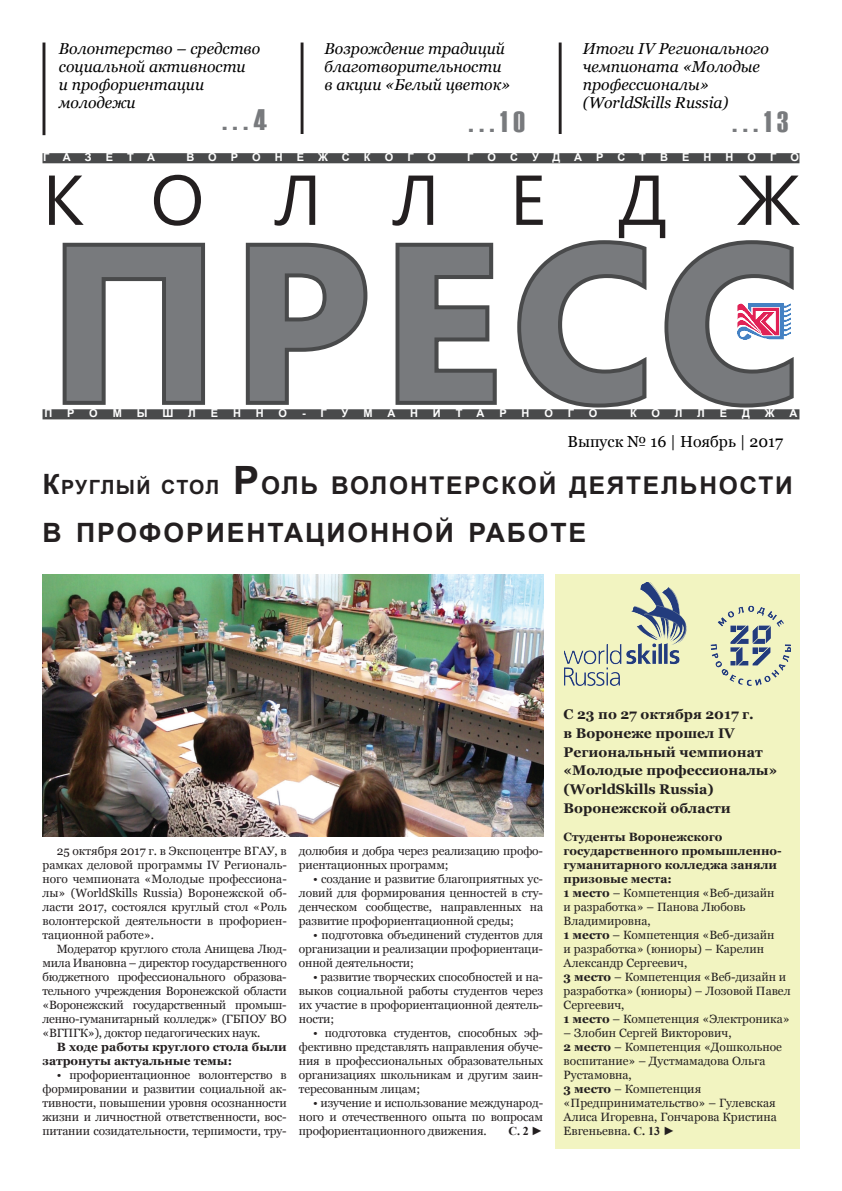
<style>
.page{position:relative;width:842px;height:1191px;background:#fff}
.page>*{position:absolute;margin:0;border:0;box-sizing:border-box;transform-origin:0 0}
.t1{font:700 220px "Segoe UI";letter-spacing:.06em;color:#787a7d}
.t2{font:70.4px "Segoe UI";letter-spacing:.985em;color:#231f20}
.t3{font:29.6px "Haettenschweiler";color:#787a7d}
.t4{font:700 26.6px "Arial";letter-spacing:.07em;color:#231f20}
.t5{font:700 24.5px "Arial";letter-spacing:.07em;color:#231f20}
.t6{font:15.9px "Georgia";color:#000}
.t7{font:italic 15.8px/17.8px "Georgia";color:#000}
.t8{font:700 14px/18.7px "Georgia";color:#231f20}
.t9{font:12px/14px "Georgia";color:#231f20;text-align:justify}
.t10{font:700 12px/14px "Georgia";color:#231f20}
.t11{font:700 12px "Times New Roman";color:#231f20}
.t12{font:700 11px "Arial";color:#fff}
.s1{font-size:28px}
.s2{font-size:19.6px}
.s3{font-size:39px}
.s4{font-weight:700}
.s5{font-family:"Times New Roman";font-weight:700}
</style>
<div class="page">
<svg style="left:62px;top:242px;width:144px;height:163px"></svg>
<svg style="left:245px;top:242px;width:123px;height:163px"></svg>
<svg style="left:395px;top:242px;width:102px;height:163px"></svg>
<svg style="left:517px;top:240px;width:130px;height:168px"></svg>
<svg style="left:664px;top:240px;width:136px;height:171px"></svg>
<div style="left:555px;top:574px;width:244px;height:574px;background:#f2f4c1"></div>
<img style="left:43px;top:574px;width:500px;height:262px">
<svg style="left:43px;top:163px;width:756px;height:1px"></svg>
<div style="left:43px;top:153px;width:756px;height:10px;background:#494a4b"></div>
<svg style="left:43px;top:419px;width:756px;height:1px"></svg>
<div style="left:43px;top:409px;width:756px;height:10px;background:#494a4b"></div>
<img style="left:736px;top:304px;width:55px;height:36px">
<hr style="left:43px;top:43px;width:2px;height:92px;background:#231f20">
<hr style="left:301px;top:43px;width:2px;height:91px;background:#231f20">
<hr style="left:559px;top:43px;width:3px;height:91px;background:#231f20">
<img style="left:564px;top:582px;width:227px;height:104px">
<h3 class="t7" style="left:59px;top:40px;width:203px">Волонтерство – средство социальной активности<br>и профориентации молодежи</h3>
<h3 class="t3" style="left:222px;top:99px;width:46px">...4</h3>
<h3 class="t7" style="left:325px;top:40px;width:187px">Возрождение традиций благотворительности в акции «Белый цветок»</h3>
<h3 class="t3" style="left:469px;top:101px;width:58px">...10</h3>
<h3 class="t7" style="left:583px;top:40px;width:188px">Итоги IV Регионального чемпионата «Молодые профессионалы» (WorldSkills Russia)</h3>
<h3 class="t3" style="left:732px;top:101px;width:57px">...13</h3>
<p class="t12" style="left:43px;top:150px;width:29px">Г А</p>
<p class="t12" style="left:85px;top:150px;width:8px">З</p>
<p class="t12" style="left:106px;top:150px;width:9px">Е</p>
<p class="t12" style="left:127px;top:150px;width:30px">Т А</p>
<p class="t12" style="left:186px;top:150px;width:9px">В</p>
<p class="t12" style="left:208px;top:150px;width:10px">о</p>
<p class="t12" style="left:231px;top:150px;width:9px">р</p>
<p class="t12" style="left:252px;top:150px;width:10px">о</p>
<p class="t12" style="left:275px;top:150px;width:9px">н</p>
<p class="t12" style="left:297px;top:150px;width:7px">е</p>
<p class="t12" style="left:318px;top:150px;width:11px">ж</p>
<p class="t12" style="left:342px;top:150px;width:9px">с</p>
<p class="t12" style="left:364px;top:150px;width:8px">к</p>
<p class="t12" style="left:385px;top:150px;width:10px">о</p>
<p class="t12" style="left:407px;top:150px;width:7px">г</p>
<p class="t12" style="left:427px;top:150px;width:10px">о</p>
<p class="t12" style="left:467px;top:150px;width:8px">Г</p>
<p class="t12" style="left:487px;top:150px;width:16px">ОС</p>
<p class="t12" style="left:532px;top:150px;width:30px">У Д</p>
<p class="t12" style="left:574px;top:150px;width:9px">А</p>
<p class="t12" style="left:596px;top:150px;width:15px">РС</p>
<p class="t12" style="left:639px;top:150px;width:8px">Т</p>
<p class="t12" style="left:660px;top:150px;width:9px">В</p>
<p class="t12" style="left:682px;top:150px;width:9px">Е</p>
<p class="t12" style="left:703px;top:150px;width:19px">ННО</p>
<p class="t12" style="left:770px;top:150px;width:8px">Г</p>
<p class="t12" style="left:790px;top:150px;width:9px">О</p>
<h2 class="t2" style="left:43px;top:151px;width:758px">КОЛЛЕДЖ</h2>
<h1 class="t1" style="left:49px;top:166px;width:751px">ПРЕСС</h1>
<p class="t12" style="left:44px;top:406px;width:9px">п</p>
<p class="t12" style="left:67px;top:406px;width:9px">р</p>
<p class="t12" style="left:89px;top:406px;width:10px">о</p>
<p class="t12" style="left:113px;top:406px;width:11px">м</p>
<p class="t12" style="left:137px;top:406px;width:12px">ы</p>
<p class="t12" style="left:162px;top:406px;width:13px">ш</p>
<p class="t12" style="left:188px;top:406px;width:9px">л</p>
<p class="t12" style="left:211px;top:406px;width:7px">е</p>
<p class="t12" style="left:233px;top:406px;width:9px">н</p>
<p class="t12" style="left:256px;top:406px;width:9px">н</p>
<p class="t12" style="left:279px;top:406px;width:10px">о</p>
<p class="t12" style="left:302px;top:406px;width:34px">- гу</p>
<p class="t12" style="left:363px;top:406px;width:11px">м</p>
<p class="t12" style="left:387px;top:406px;width:9px">а</p>
<p class="t12" style="left:410px;top:406px;width:9px">н</p>
<p class="t12" style="left:433px;top:406px;width:9px">и</p>
<p class="t12" style="left:456px;top:406px;width:16px">та</p>
<p class="t12" style="left:499px;top:406px;width:9px">р</p>
<p class="t12" style="left:521px;top:406px;width:9px">н</p>
<p class="t12" style="left:544px;top:406px;width:10px">о</p>
<p class="t12" style="left:568px;top:406px;width:7px">г</p>
<p class="t12" style="left:589px;top:406px;width:10px">о</p>
<p class="t12" style="left:630px;top:406px;width:8px">к</p>
<p class="t12" style="left:652px;top:406px;width:10px">о</p>
<p class="t12" style="left:675px;top:406px;width:9px">л</p>
<p class="t12" style="left:697px;top:406px;width:9px">л</p>
<p class="t12" style="left:720px;top:406px;width:16px">ед</p>
<p class="t12" style="left:765px;top:406px;width:11px">ж</p>
<p class="t12" style="left:789px;top:406px;width:9px">а</p>
<h3 class="t6" style="left:568px;top:432px;width:217px">Выпуск № 16 | Ноябрь | 2017</h3>
<h3 class="t5" style="left:43px;top:469px;width:752px"><span class="s1">К</span><span class="s2">руглый стол</span> <span class="s3">Р</span>оль волонтерской деятельности</h3>
<h3 class="t4" style="left:43px;top:515px;width:545px">в профориентационной работе</h3>
<p class="t9" style="left:43px;top:843px;width:246px;text-indent:14px">25 октября 2017 г. в Экспоцентре ВГАУ, в рамках деловой программы IV Региональ&shy;ного чемпионата «Молодые профессиона&shy;лы» (WorldSkills Russia) Воронежской об&shy;ласти 2017, состоялся круглый стол «Роль волонтерской деятельности в профориен&shy;тационной работе».</p>
<p class="t9" style="left:43px;top:941px;width:246px;text-indent:14px">Модератор круглого стола Анищева Люд&shy;мила Ивановна – директор государственного бюджетного профессионального образова&shy;тельного учреждения Воронежской области «Воронежский государственный промыш&shy;ленно-гуманитарный колледж» (ГБПОУ ВО «ВГПГК»), доктор педагогических наук.</p>
<p class="t10" style="left:43px;top:1039px;width:246px;text-indent:14px">В ходе работы круглого стола были затронуты актуальные темы:</p>
<p class="t9" style="left:43px;top:1067px;width:246px;text-indent:14px">• профориентационное волонтерство в формировании и развитии социальной ак&shy;тивности, повышении уровня осознанности жизни и личностной ответственности, вос&shy;питании созидательности, терпимости, тру-</p>
<p class="t9" style="left:299px;top:844px;width:246px">долюбия и добра через реализацию профо&shy;риентационных программ;</p>
<p class="t9" style="left:299px;top:872px;width:246px;text-indent:14px">• создание и развитие благоприятных ус&shy;ловий для формирования ценностей в сту&shy;денческом сообществе, направленных на развитие профориентационной среды;</p>
<p class="t9" style="left:299px;top:928px;width:246px;text-indent:14px">• подготовка объединений студентов для организации и реализации профориентаци&shy;онной деятельности;</p>
<p class="t9" style="left:299px;top:970px;width:246px;text-indent:14px">• развитие творческих способностей и на&shy;выков социальной работы студентов через их участие в профориентационной деятель&shy;ности;</p>
<p class="t9" style="left:299px;top:1026px;width:246px;text-indent:14px">• подготовка студентов, способных эф&shy;фективно представлять направления обуче&shy;ния в профессиональных образовательных организациях школьникам и другим заин&shy;тересованным лицам;</p>
<p class="t9" style="left:299px;top:1096px;width:246px;text-indent:14px">• изучение и использование международ&shy;ного и отечественного опыта по вопросам профориентационного движения.</p>
<p class="t11" style="left:509px;top:1122px;width:36px">С. 2 ►</p>
<p class="t8" style="left:564px;top:705px;width:215px">С 23 по 27 октября 2017 г.<br>в Воронеже прошел IV<br>Региональный чемпионат «Молодые профессионалы» (WorldSkills Russia)<br>Воронежской области</p>
<p class="t9" style="left:564px;top:829px;width:229px;text-align:left"><span class="s4">Студенты Воронежского государственного промышленно&shy;гуманитарного колледжа заняли призовые места:<br>1 место</span> – Компетенция «Веб-дизайн<br>и разработка» – Панова Любовь<br>Владимировна,<br><span class="s4">1 место</span> – Компетенция «Веб-дизайн<br>и разработка» (юниоры) – Карелин<br>Александр Сергеевич,<br><span class="s4">3 место</span> – Компетенция «Веб-дизайн и разработка» (юниоры) – Лозовой Павел<br>Сергеевич,<br><span class="s4">1 место</span> – Компетенция «Электроника»</p>
<p class="t9" style="left:564px;top:1025px;width:220px;text-align:left">– Злобин Сергей Викторович,<br><span class="s4">2 место</span> – Компетенция «Дошкольное воспитание» – Дустмамадова Ольга<br>Рустамовна,<br><span class="s4">3 место</span> – Компетенция «Предпринимательство» – Гулевская<br>Алиса Игоревна, Гончарова Кристина<br>Евгеньевна. <span class="s5">C. 13 ►</span></p>
</div>
